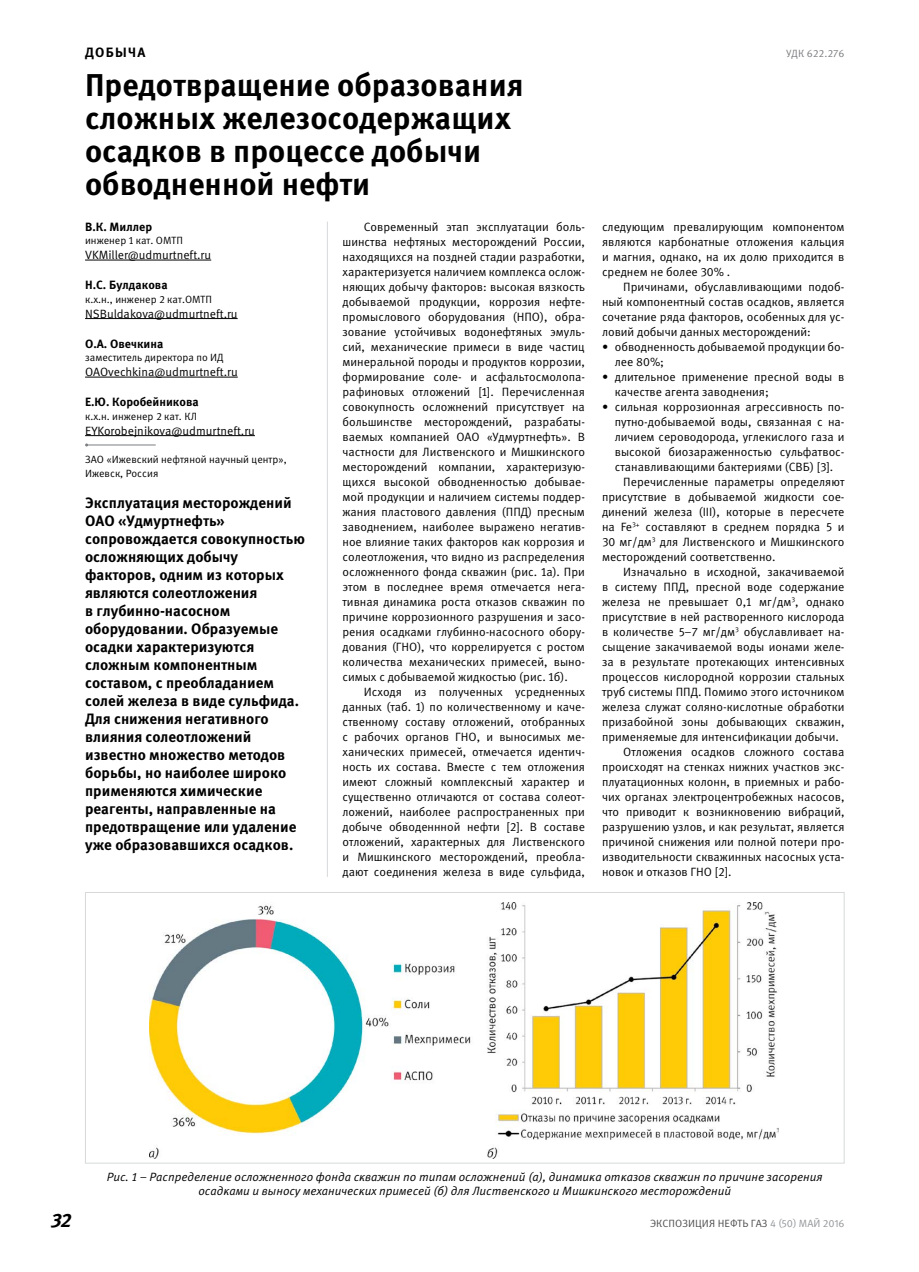
<style>
.page{position:relative;width:919px;height:1272px;background:#fff}
.page>*{position:absolute;margin:0;border:0;box-sizing:border-box;transform-origin:0 0}
.t1{font:700 31.5px/33px "Meta Pro";color:#000}
.t2{font:italic 700 19.5px "Meta Pro";color:#000}
.t3{font:700 15px/18px "Meta Pro";color:#000}
.t4{font:700 13.5px "Meta Pro";color:#000}
.t5{font:12px/15px "Meta Pro";color:#000;text-align:justify}
.t6{font:italic 12px/13.5px "Meta Pro";color:#000;text-align:center}
.t7{font:700 12px "Meta Pro";color:#000}
.t8{font:10.5px/13.5px "Meta Pro";color:#000}
.t9{font:10.5px "Meta Pro";color:#4d4d4f}
.t10{font:10.5px "Meta Pro";color:#7c7e81}
.s1{color:#939598}
</style>
<div class="page">
<hr style="left:85px;top:260px;width:126px;height:1px;background:#000">
<hr style="left:85px;top:318px;width:153px;height:1px;background:#000">
<hr style="left:85px;top:377px;width:153px;height:1px;background:#000">
<hr style="left:85px;top:435px;width:170px;height:1px;background:#000">
<img style="left:149px;top:902px;width:629px;height:256px">
<hr style="left:87px;top:444px;width:69px;height:1px;background:#7c7e81">
<hr style="left:327px;top:221px;width:1px;height:655px;background:#d7d9da">
<p class="t4" style="left:85px;top:44px;width:41px">Добыча</p>
<p class="t10" style="left:786px;top:47px;width:59px">УДК 622.276</p>
<h1 class="t1" style="left:85px;top:70px;width:439px">Предотвращение образования сложных железосодержащих осадков в процессе добычи обводненной нефти</h1>
<p class="t7" style="left:85px;top:219px;width:69px">В.К. Миллер</p>
<p class="t8" style="left:85px;top:234px;width:99px">инженер 1 кат. ОМТП</p>
<p class="t5" style="left:85px;top:248px;width:128px">VKMiller@udmurtneft.ru</p>
<p class="t7" style="left:85px;top:277px;width:84px">Н.С. Булдакова</p>
<p class="t8" style="left:85px;top:292px;width:128px">к.х.н., инженер 2 кат.ОМТП</p>
<p class="t5" style="left:85px;top:306px;width:154px">NSBuldakova@udmurtneft.ru</p>
<p class="t7" style="left:85px;top:336px;width:80px">О.А. Овечкина</p>
<p class="t8" style="left:85px;top:351px;width:140px">заместитель директора по ИД</p>
<p class="t5" style="left:85px;top:365px;width:154px">OAOvechkina@udmurtneft.ru</p>
<p class="t7" style="left:85px;top:394px;width:115px">Е.Ю. Коробейникова</p>
<p class="t8" style="left:85px;top:409px;width:113px">к.х.н. инженер 2 кат. КЛ</p>
<p class="t5" style="left:85px;top:423px;width:171px">EYKorobejnikova@udmurtneft.ru</p>
<p class="t8" style="left:85px;top:453px;width:203px">ЗАО «Ижевский нефтяной научный центр»,<br>Ижевск, Россия</p>
<p class="t3" style="left:85px;top:494px;width:221px">Эксплуатация месторождений<br>ОАО «Удмуртнефть» сопровождается совокупностью осложняющих добычу факторов, одним из которых являются солеотложения<br>в глубинно-насосном оборудовании. Образуемые осадки характеризуются сложным компонентным составом, с преобладанием солей железа в виде сульфида.<br>Для снижения негативного влияния солеотложений известно множество методов борьбы, но наиболее широко применяются химические реагенты, направленные на предотвращение или удаление уже образовавшихся осадков.</p>
<p class="t5" style="left:342px;top:219px;width:244px;text-indent:21px">Современный этап эксплуатации боль&shy;шинства нефтяных месторождений России, находящихся на поздней стадии разработки, характеризуется наличием комплекса ослож&shy;няющих добычу факторов: высокая вязкость добываемой продукции, коррозия нефте&shy;промыслового оборудования (НПО), обра&shy;зование устойчивых водонефтяных эмуль&shy;сий, механические примеси в виде частиц минеральной породы и продуктов коррозии, формирование соле- и асфальтосмолопа&shy;рафиновых отложений [1]. Перечисленная совокупность осложнений присутствует на большинстве месторождений, разрабаты&shy;ваемых компанией ОАО «Удмуртнефть». В частности для Лиственского и Мишкинского месторождений компании, характеризую&shy;щихся высокой обводненностью добывае&shy;мой продукции и наличием системы поддер&shy;жания пластового давления (ППД) пресным заводнением, наиболее выражено негатив&shy;ное влияние таких факторов как коррозия и солеотложения, что видно из распределения осложненного фонда скважин (рис. 1а). При этом в последнее время отмечается нега&shy;тивная динамика роста отказов скважин по причине коррозионного разрушения и засо&shy;рения осадками глубинно-насосного обору&shy;дования (ГНО), что коррелируется с ростом количества механических примесей, выно&shy;симых с добываемой жидкостью (рис. 1б).</p>
<p class="t5" style="left:342px;top:684px;width:244px;text-indent:21px">Исходя из полученных усредненных данных (таб. 1) по количественному и каче&shy;ственному составу отложений, отобранных с рабочих органов ГНО, и выносимых ме&shy;ханических примесей, отмечается идентич&shy;ность их состава. Вместе с тем отложения имеют сложный комплексный характер и существенно отличаются от состава солеот&shy;ложений, наиболее распространенных при добыче обводеннной нефти [2]. В составе отложений, характерных для Лиственского и Мишкинского месторождений, преобла&shy;дают соединения железа в виде сульфида,</p>
<p class="t5" style="left:602px;top:219px;width:244px">следующим превалирующим компонентом являются карбонатные отложения кальция и магния, однако, на их долю приходится в среднем не более 30% .</p>
<p class="t5" style="left:602px;top:279px;width:244px;text-indent:21px">Причинами, обуславливающими подоб&shy;ный компонентный состав осадков, является сочетание ряда факторов, особенных для ус&shy;ловий добычи данных месторождений:</p>
<p class="t5" style="left:614px;top:339px;width:231px;text-indent:-13px">• обводненность добываемой продукции бо&shy;лее 80%;</p>
<p class="t5" style="left:614px;top:369px;width:231px;text-indent:-13px">• длительное применение пресной воды в качестве агента заводнения;</p>
<p class="t5" style="left:602px;top:399px;width:244px">• сильная коррозионная агрессивность по-</p>
<p class="t5" style="left:614px;top:414px;width:231px">путно-добываемой воды, связанная с на-</p>
<p class="t5" style="left:614px;top:429px;width:231px">личием сероводорода, углекислого газа и</p>
<p class="t5" style="left:614px;top:444px;width:231px">высокой биозараженностью сульфатвос-</p>
<p class="t5" style="left:614px;top:459px;width:220px">станавливающими бактериями (СВБ) [3].</p>
<p class="t5" style="left:623px;top:474px;width:223px">Перечисленные параметры определяют</p>
<p class="t5" style="left:602px;top:489px;width:244px">присутствие в добываемой жидкости сое-</p>
<p class="t5" style="left:602px;top:504px;width:244px">динений железа (III), которые в пересчете</p>
<p class="t5" style="left:602px;top:519px;width:244px">на Fe<sup>3+</sup> составляют в среднем порядка 5 и</p>
<p class="t5" style="left:602px;top:534px;width:244px">30 мг/дм<sup>3</sup> для Лиственского и Мишкинского</p>
<p class="t5" style="left:602px;top:549px;width:175px">месторождений соответственно.</p>
<p class="t5" style="left:623px;top:564px;width:223px">Изначально в исходной, закачиваемой</p>
<p class="t5" style="left:602px;top:579px;width:244px">в систему ППД, пресной воде содержание</p>
<p class="t5" style="left:602px;top:594px;width:244px">железа не превышает 0,1 мг/дм<sup>3</sup>, однако</p>
<p class="t5" style="left:602px;top:609px;width:244px">присутствие в ней растворенного кислорода</p>
<p class="t5" style="left:602px;top:624px;width:244px">в количестве 5–7 мг/дм<sup>3</sup> обуславливает на-</p>
<p class="t5" style="left:602px;top:639px;width:244px">сыщение закачиваемой воды ионами желе-</p>
<p class="t5" style="left:602px;top:654px;width:244px">за в результате протекающих интенсивных</p>
<p class="t5" style="left:602px;top:669px;width:244px">процессов кислородной коррозии стальных</p>
<p class="t5" style="left:602px;top:684px;width:244px">труб системы ППД. Помимо этого источником</p>
<p class="t5" style="left:602px;top:699px;width:244px">железа служат соляно-кислотные обработки</p>
<p class="t5" style="left:602px;top:714px;width:244px">призабойной зоны добывающих скважин,</p>
<p class="t5" style="left:602px;top:729px;width:238px">применяемые для интенсификации добычи.</p>
<p class="t5" style="left:623px;top:744px;width:223px">Отложения осадков сложного состава</p>
<p class="t5" style="left:602px;top:759px;width:244px">происходят на стенках нижних участков экс-</p>
<p class="t5" style="left:602px;top:774px;width:244px">плуатационных колонн, в приемных и рабо-</p>
<p class="t5" style="left:602px;top:789px;width:244px">чих органах электроцентробежных насосов,</p>
<p class="t5" style="left:602px;top:804px;width:244px">что приводит к возникновению вибраций,</p>
<p class="t5" style="left:602px;top:819px;width:244px">разрушению узлов, и как результат, является</p>
<p class="t5" style="left:602px;top:834px;width:244px">причиной снижения или полной потери про-</p>
<p class="t5" style="left:602px;top:849px;width:244px">изводительности скважинных насосных уста-</p>
<p class="t5" style="left:602px;top:864px;width:131px">новок и отказов ГНО [2].</p>
<p class="t6" style="left:107px;top:1170px;width:717px">Рис. 1 – Распределение осложненного фонда скважин по типам осложнений (а), динамика отказов скважин по причине засорения осадками и выносу механических примесей (б) для Лиственского и Мишкинского месторождений</p>
<h2 class="t2" style="left:51px;top:1208px;width:22px">32</h2>
<p class="t9" style="left:650px;top:1216px;width:196px">Экспозиция Нефть Газ <span class="s1">4 (50) май 2016</span></p>
</div>
